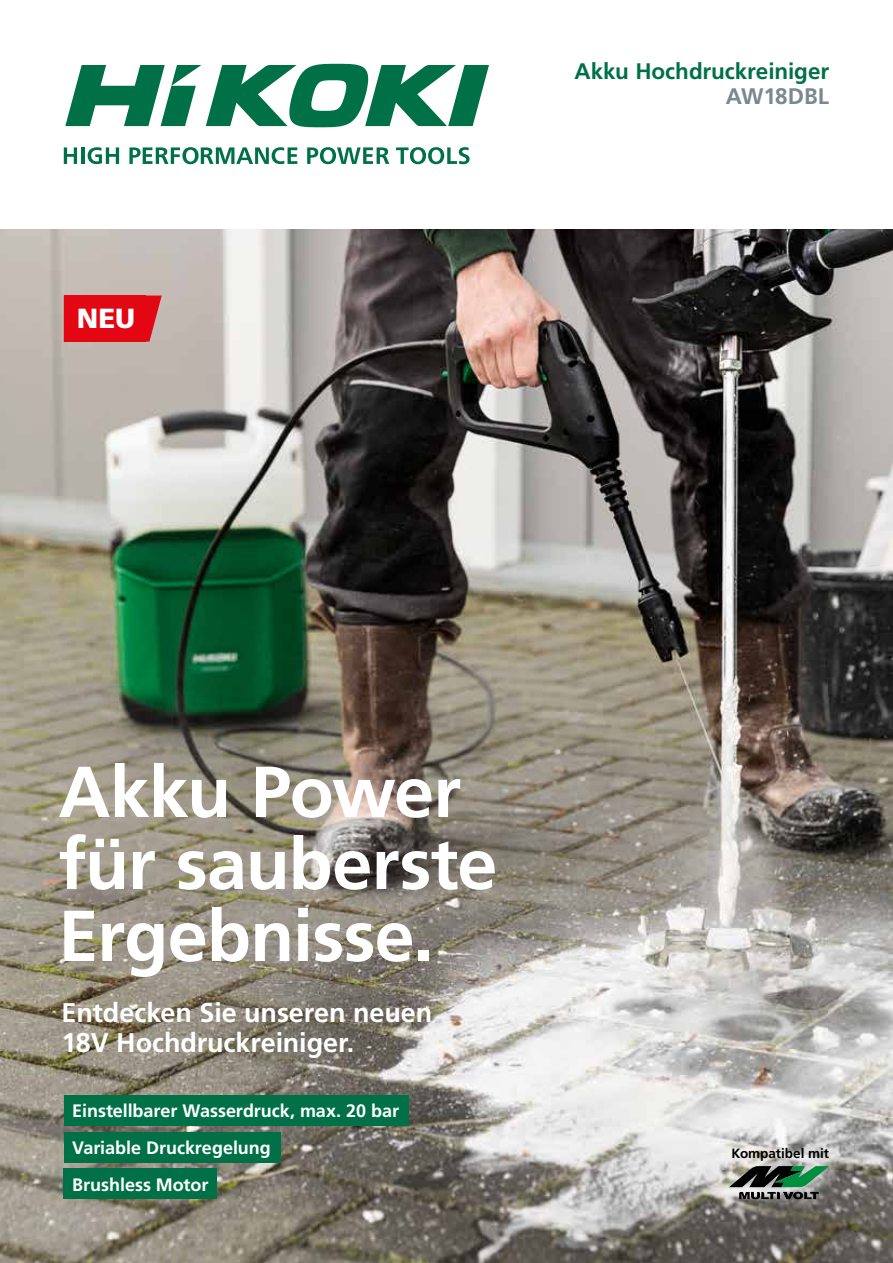
<style>
.page{position:relative;width:893px;height:1263px;background:#fff}
.page>*{position:absolute;margin:0;border:0;box-sizing:border-box;transform-origin:0 0}
.t1{font:700 72px/72px "Frutiger LT Std";letter-spacing:-.015em;color:#fff}
.t2{font:900 27.6px "Frutiger LT Std";color:#fff}
.t3{font:700 27px/30px "Frutiger LT Std";letter-spacing:-.005em;color:#fff}
.t4{font:700 22.5px "Frutiger LT Std";color:#007147}
.t5{font:700 22.5px "Frutiger LT Std";letter-spacing:-.01em;color:#7a8891}
.t6{font:700 18px/36.9px "Frutiger LT Std";color:#fff}
.t7{font:700 13.5px "Frutiger LT Std";color:#000}
</style>
<div class="page">
<img style="left:0;top:230px;width:893px;height:1033px">
<svg style="left:0;top:0;width:1px;height:1135px"></svg>
<svg style="left:64px;top:147px;width:13px;height:17px"></svg>
<hr style="left:81px;top:147px;width:4px;height:17px;background:#007147">
<svg style="left:88px;top:147px;width:31px;height:17px"></svg>
<svg style="left:129px;top:147px;width:168px;height:17px"></svg>
<svg style="left:307px;top:147px;width:82px;height:17px"></svg>
<svg style="left:396px;top:147px;width:74px;height:17px"></svg>
<svg style="left:65px;top:64px;width:424px;height:63px"></svg>
<div style="left:64px;top:1132px;width:217px;height:30px;background:#007147"></div>
<div style="left:64px;top:1169px;width:153px;height:30px;background:#007147"></div>
<div style="left:64px;top:1095px;width:344px;height:30px;background:#007147"></div>
<svg style="left:729px;top:1166px;width:100px;height:33px"></svg>
<svg style="left:146px;top:296px;width:16px;height:46px"></svg>
<div style="left:64px;top:296px;width:82px;height:46px;background:#e30613"></div>
<h2 class="t2" style="left:77px;top:302px;width:60px">NEU</h2>
<p class="t4" style="left:574px;top:58px;width:256px">Akku Hochdruckreiniger</p>
<p class="t5" style="left:726px;top:82px;width:105px">AW18DBL</p>
<h1 class="t1" style="left:58px;top:756px;width:440px">Akku Power für sauberste<br>Ergebnisse.</h1>
<h3 class="t3" style="left:62px;top:998px;width:372px">Entdecken Sie unseren neuen<br>18V Hochdruckreiniger.</h3>
<p class="t6" style="left:72px;top:1092px;width:328px">Einstellbarer Wasserdruck, max. 20 bar</p>
<p class="t6" style="left:72px;top:1129px;width:200px">Variable Druckregelung<br>Brushless Motor</p>
<p class="t7" style="left:731px;top:1145px;width:99px">Kompatibel mit</p>
</div>
